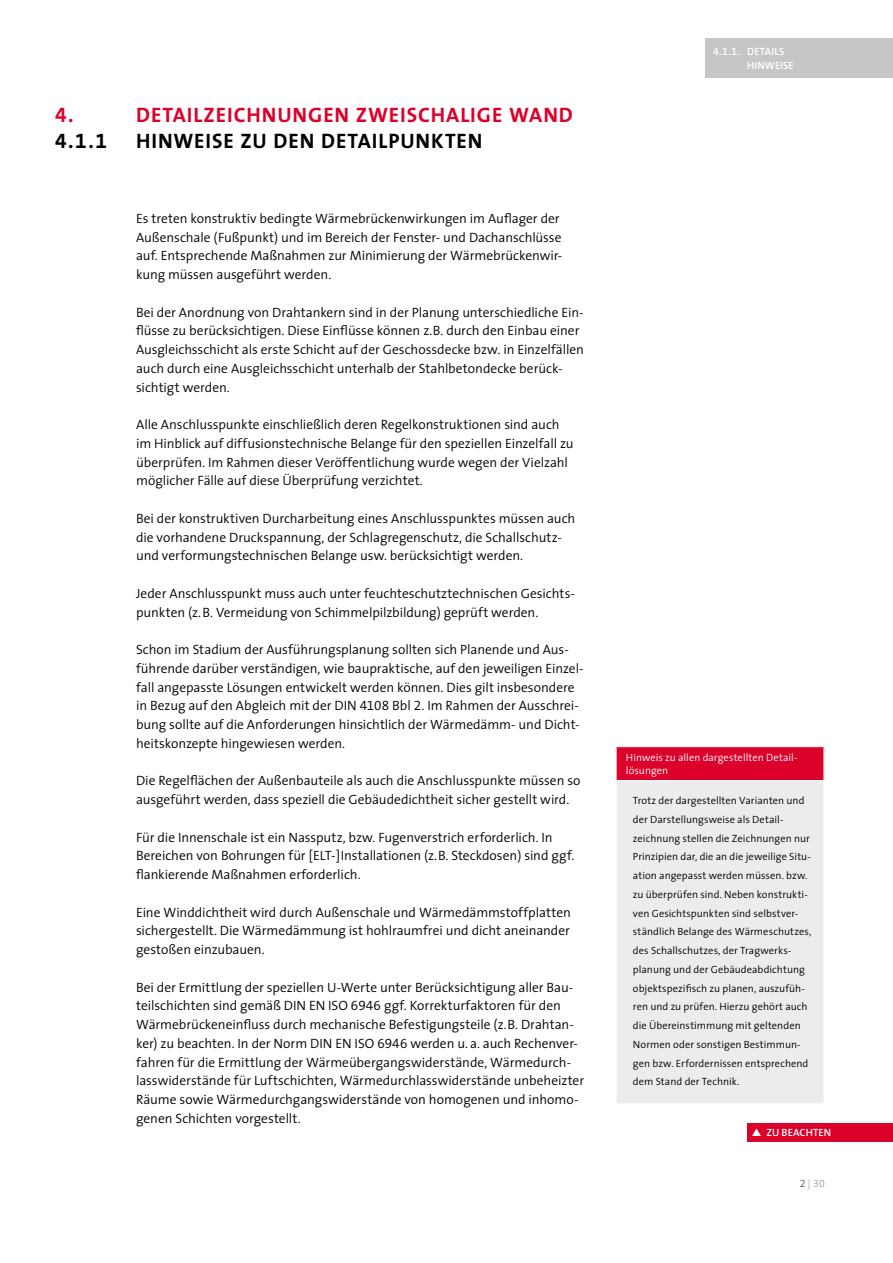
<style>
.page{position:relative;width:893px;height:1263px;background:#fff}
.page>*{position:absolute;margin:0;border:0;box-sizing:border-box;transform-origin:0 0}
.t1{font:700 21px "The Sans";letter-spacing:.045em;color:#db012a}
.t2{font:700 21px "The Sans";letter-spacing:.045em;color:#000}
.t3{font:21px "The Sans Bold Expert";color:#000}
.t4{font:21px "The Sans Bold Expert";color:#db012a}
.t5{font:300 13.5px/18.8px "The Sans";letter-spacing:-.005em;color:#000}
.t6{font:300 10.5px/18.8px "The Sans";letter-spacing:.005em;color:#000}
.t7{font:300 10.5px/13.5px "The Sans";letter-spacing:.005em;color:#fff}
.t8{font:600 10.5px/13.5px "The Sans";letter-spacing:.01em;color:#fff}
.t9{font:10.5px "The Sans Semi Light Expert";color:#9c9d9d}
.s1{font-family:"The Sans Semi Light Expert";font-weight:400}
.s2{font-family:"The Sans Semi Bold Expert";font-weight:400}
.s3{color:#565656}
.s4{font-family:"The Sans";font-weight:300}
</style>
<div class="page">
<div style="left:705px;top:38px;width:188px;height:40px;background:#c5c6c6"></div>
<div style="left:616px;top:747px;width:208px;height:34px;background:#db012a"></div>
<div style="left:616px;top:781px;width:208px;height:323px;background:#ececed"></div>
<hr style="left:615px;top:747px;width:2px;height:33px;background:#fff">
<hr style="left:823px;top:747px;width:2px;height:33px;background:#fff">
<hr style="left:615px;top:780px;width:210px;height:1px;background:#fff">
<hr style="left:615px;top:781px;width:2px;height:322px;background:#fff">
<hr style="left:823px;top:781px;width:2px;height:322px;background:#fff">
<hr style="left:615px;top:1103px;width:210px;height:1px;background:#fff">
<div style="left:748px;top:1123px;width:145px;height:18px;background:#db012a"></div>
<h1 class="t4" style="left:55px;top:98px;width:20px">4.</h1>
<h1 class="t1" style="left:136px;top:98px;width:438px">DETAILZEICHNUNGEN ZWEISCHALIGE WAND</h1>
<h1 class="t3" style="left:55px;top:123px;width:53px">4.1.1</h1>
<h1 class="t2" style="left:136px;top:123px;width:348px">HINWEISE ZU DEN DETAILPUNKTEN</h1>
<p class="t5" style="left:136px;top:208px;width:428px">Es treten konstruktiv bedingte Wärmebrückenwirkungen im Auflager der Außenschale (Fußpunkt) und im Bereich der Fenster- und Dachanschlüsse auf. Entsprechende Maßnahmen zur Minimierung der Wärmebrückenwir&shy;kung müssen ausgeführt werden.</p>
<p class="t5" style="left:136px;top:302px;width:449px">Bei der Anordnung von Drahtankern sind in der Planung unterschiedliche Ein&shy;flüsse zu berücksichtigen. Diese Einflüsse können z.B. durch den Einbau einer Ausgleichsschicht als erste Schicht auf der Geschossdecke bzw. in Einzelfällen auch durch eine Ausgleichsschicht unterhalb der Stahlbetondecke berück&shy;sichtigt werden.</p>
<p class="t5" style="left:136px;top:415px;width:439px">Alle Anschlusspunkte einschließlich deren Regelkonstruktionen sind auch im Hinblick auf diffusionstechnische Belange für den speziellen Einzelfall zu überprüfen. Im Rahmen dieser Veröffentlichung wurde wegen der Vielzahl möglicher Fälle auf diese Überprüfung verzichtet.</p>
<p class="t5" style="left:136px;top:508px;width:441px">Bei der konstruktiven Durcharbeitung eines Anschlusspunktes müssen auch die vorhandene Druckspannung, der Schlagregenschutz, die Schallschutz&shy;und verformungstechnischen Belange usw. berücksichtigt werden.</p>
<p class="t5" style="left:136px;top:583px;width:440px">Jeder Anschlusspunkt muss auch unter feuchteschutztechnischen Gesichts&shy;punkten (z.B. Vermeidung von Schimmelpilzbildung) geprüft werden.</p>
<p class="t5" style="left:136px;top:640px;width:449px">Schon im Stadium der Ausführungsplanung sollten sich Planende und Aus&shy;führende darüber verständigen, wie baupraktische, auf den jeweiligen Einzel&shy;fall angepasste Lösungen entwickelt werden können. Dies gilt insbesondere in Bezug auf den Abgleich mit der DIN <span class="s1">4108</span> Bbl <span class="s1">2</span>. Im Rahmen der Ausschrei&shy;bung sollte auf die Anforderungen hinsichtlich der Wärmedämm- und Dicht&shy;heitskonzepte hingewiesen werden.</p>
<p class="t5" style="left:136px;top:771px;width:446px">Die Regelflächen der Außenbauteile als auch die Anschlusspunkte müssen so ausgeführt werden, dass speziell die Gebäudedichtheit sicher gestellt wird.</p>
<p class="t5" style="left:136px;top:827px;width:440px">Für die Innenschale ist ein Nassputz, bzw. Fugenverstrich erforderlich. In<br>Bereichen von Bohrungen für [ELT-]Installationen (z.B. Steckdosen) sind ggf. flankierende Maßnahmen erforderlich.</p>
<p class="t5" style="left:136px;top:902px;width:436px;text-align:justify">Eine Winddichtheit wird durch Außenschale und Wärmedämmstoffplatten sichergestellt. Die Wärmedämmung ist hohlraumfrei und dicht aneinander gestoßen einzubauen.</p>
<p class="t5" style="left:136px;top:977px;width:450px">Bei der Ermittlung der speziellen U-Werte unter Berücksichtigung aller Bau&shy;teilschichten sind gemäß DIN EN ISO <span class="s1">6946</span> ggf. Korrekturfaktoren für den Wärmebrückeneinfluss durch mechanische Befestigungsteile (z.B. Drahtan&shy;ker) zu beachten. In der Norm DIN EN ISO <span class="s1">6946</span> werden u. a. auch Rechenver&shy;fahren für die Ermittlung der Wärmeübergangswiderstände, Wärmedurch&shy;lasswiderstände für Luftschichten, Wärmedurchlasswiderstände unbeheizter Räume sowie Wärmedurchgangswiderstände von homogenen und inhomo&shy;genen Schichten vorgestellt.</p>
<p class="t8" style="left:747px;top:45px;width:48px;text-indent:-34px"><span class="s2">4.1.1.</span> DETAILS<br>HINWEISE</p>
<p class="t7" style="left:626px;top:750px;width:173px">Hinweis zu allen dargestellten Detail&shy;lösungen</p>
<p class="t6" style="left:633px;top:791px;width:180px">Trotz der dargestellten Varianten und der Darstellungsweise als Detail&shy;zeichnung stellen die Zeichnungen nur Prinzipien dar, die an die jeweilige Situ&shy;ation angepasst werden müssen. bzw. zu überprüfen sind. Neben konstrukti&shy;ven Gesichtspunkten sind selbstver&shy;ständlich Belange des Wärmeschutzes, des Schallschutzes, der Tragwerks&shy;planung und der Gebäudeabdichtung objektspezifisch zu planen, auszufüh&shy;ren und zu prüfen. Hierzu gehört auch die Übereinstimmung mit geltenden Normen oder sonstigen Bestimmun&shy;gen bzw. Erfordernissen entsprechend dem Stand der Technik.</p>
<p class="t8" style="left:766px;top:1126px;width:67px">ZU BEACHTEN</p>
<p class="t9" style="left:800px;top:1174px;width:27px"><span class="s3">2</span><span class="s4">|</span>30</p>
</div>
